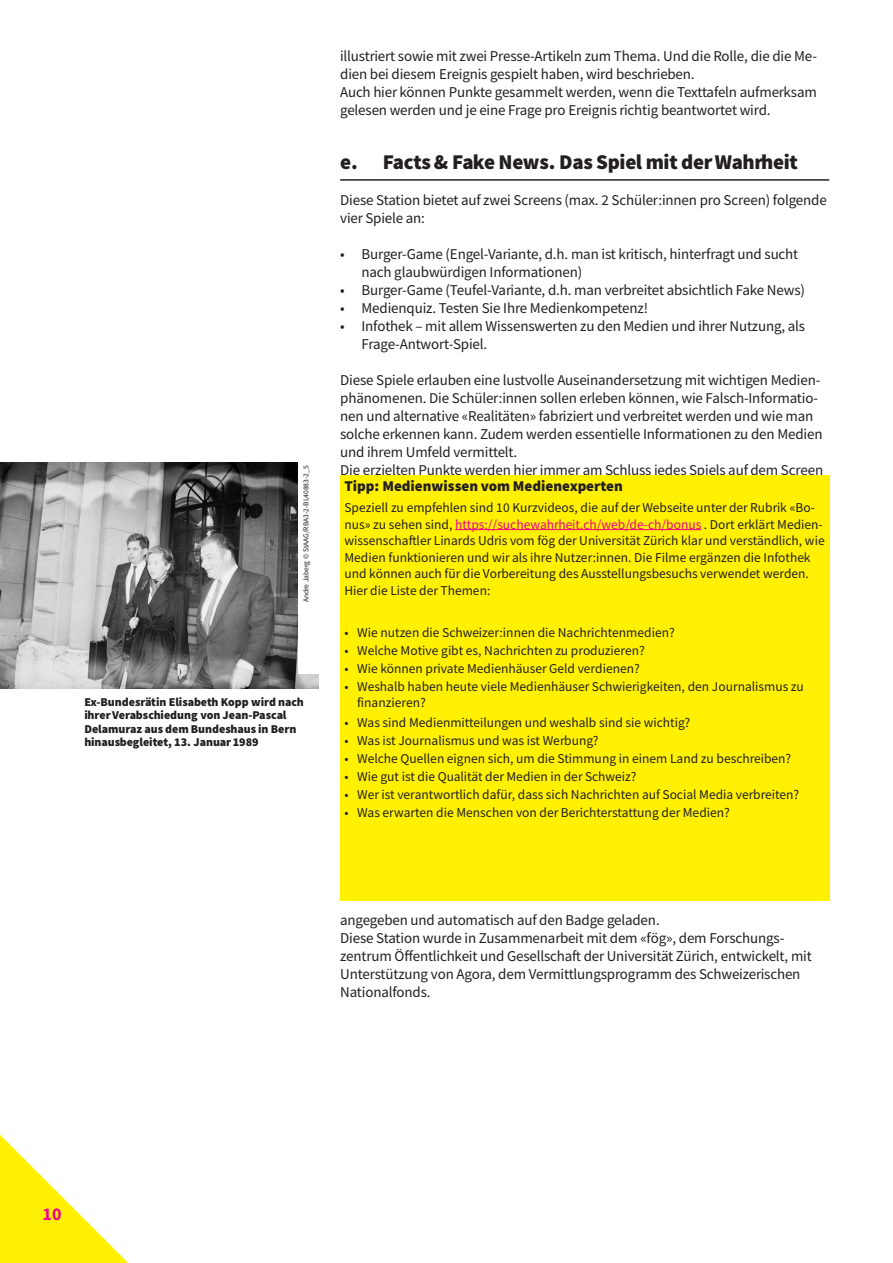
<style>
.page{position:relative;width:893px;height:1263px;background:#fff}
.page>*{position:absolute;margin:0;border:0;box-sizing:border-box;transform-origin:0 0}
.Subtitel_1{font:21px "Source Sans Variable";letter-spacing:.03em;color:#231f20}
.t1{font:18px "Source Sans Variable";color:#ed028c}
.Lauftext{font:15px/18px "Source Sans Variable";letter-spacing:.01em;color:#231f20}
.Box_Titel{font:15px "Source Sans Variable";letter-spacing:.05em;color:#231f20}
.Box_Text{font:13.5px/16.5px "Source Sans Variable";letter-spacing:.02em;color:#231f20}
.Bildlegende{font:12px/13.5px "Source Sans Variable";letter-spacing:.05em;color:#231f20}
.Autor{font:7.5px "Source Sans Variable";letter-spacing:.02em;color:#231f20}
.s1{color:#ed028c}
</style>
<div class="page">
<svg style="left:0;top:1135px;width:128px;height:128px"></svg>
<hr style="left:340px;top:179px;width:489px;height:2px;background:#231f20">
<div style="left:340px;top:476px;width:489px;height:425px;background:#fff101"></div>
<hr style="left:455px;top:529px;width:246px;height:1px;background:#ed028c">
<img style="left:0;top:462px;width:319px;height:226px">
<div style="left:299px;top:461px;width:21px;height:213px;background:#fff"></div>
<p class="Autor" style="left:302px;top:602px;width:138px;rotate:-90deg">Andre Jaberg © StAAG/RBA3-2-BL40883-2_5</p>
<p class="Bildlegende" style="left:84px;top:695px;width:220px">Ex-Bundesrätin Elisabeth Kopp wird nach ihrer Verabschiedung von Jean-Pascal</p>
<p class="Bildlegende" style="left:84px;top:722px;width:213px">Delamuraz aus dem Bundeshaus in Bern hinausbegleitet, 13. Januar 1989</p>
<p class="Lauftext" style="left:340px;top:47px;width:478px">illustriert sowie mit zwei Presse-Artikeln zum Thema. Und die Rolle, die die Me&shy;dien bei diesem Ereignis gespielt haben, wird beschrieben.</p>
<p class="Lauftext" style="left:340px;top:83px;width:478px">Auch hier können Punkte gesammelt werden, wenn die Texttafeln aufmerksam gelesen werden und je eine Frage pro Ereignis richtig beantwortet wird.</p>
<p class="Subtitel_1" style="left:340px;top:149px;width:457px">e. Facts &amp; Fake News. Das Spiel mit der Wahrheit</p>
<p class="Lauftext" style="left:340px;top:191px;width:488px">Diese Station bietet auf zwei Screens (max. 2 Schüler:innen pro Screen) folgende vier Spiele an:</p>
<p class="Lauftext" style="left:361px;top:245px;width:438px;text-indent:-21px">• Burger-Game (Engel-Variante, d.h. man ist kritisch, hinterfragt und sucht nach glaubwürdigen Informationen)</p>
<p class="Lauftext" style="left:340px;top:281px;width:466px">• Burger-Game (Teufel-Variante, d.h. man verbreitet absichtlich Fake News)</p>
<p class="Lauftext" style="left:340px;top:299px;width:309px">• Medienquiz. Testen Sie Ihre Medienkompetenz!</p>
<p class="Lauftext" style="left:361px;top:317px;width:445px;text-indent:-21px">• Infothek – mit allem Wissenswerten zu den Medien und ihrer Nutzung, als<br>Frage-Antwort-Spiel.</p>
<p class="Lauftext" style="left:340px;top:371px;width:484px">Diese Spiele erlauben eine lustvolle Auseinandersetzung mit wichtigen Medien&shy;phänomenen. Die Schüler:innen sollen erleben können, wie Falsch-Informatio&shy;nen und alternative «Realitäten» fabriziert und verbreitet werden und wie man solche erkennen kann. Zudem werden essentielle Informationen zu den Medien und ihrem Umfeld vermittelt.</p>
<p class="Lauftext" style="left:340px;top:461px;width:484px">Die erzielten Punkte werden hier immer am Schluss jedes Spiels auf dem Screen</p>
<p class="Box_Titel" style="left:344px;top:477px;width:279px">Tipp: Medienwissen vom Medienexperten</p>
<p class="Box_Text" style="left:344px;top:499px;width:481px">Speziell zu empfehlen sind 10 Kurzvideos, die auf der Webseite unter der Rubrik «Bo&shy;nus» zu sehen sind, <span class="s1">https://suchewahrheit.ch/web/de-ch/bonus</span> . Dort erklärt Medien&shy;wissenschaftler Linards Udris vom fög der Universität Zürich klar und verständlich, wie Medien funktionieren und wir als ihre Nutzer:innen. Die Filme ergänzen die Infothek und können auch für die Vorbereitung des Ausstellungsbesuchs verwendet werden.<br>Hier die Liste der Themen:</p>
<p class="Box_Text" style="left:344px;top:624px;width:331px">• Wie nutzen die Schweizer:innen die Nachrichtenmedien?</p>
<p class="Box_Text" style="left:344px;top:642px;width:301px">• Welche Motive gibt es, Nachrichten zu produzieren?</p>
<p class="Box_Text" style="left:344px;top:660px;width:296px">• Wie können private Medienhäuser Geld verdienen?</p>
<p class="Box_Text" style="left:357px;top:678px;width:448px;text-indent:-13px">• Weshalb haben heute viele Medienhäuser Schwierigkeiten, den Journalismus zu finanzieren?</p>
<p class="Box_Text" style="left:344px;top:714px;width:347px">• Was sind Medienmitteilungen und weshalb sind sie wichtig?</p>
<p class="Box_Text" style="left:344px;top:732px;width:255px">• Was ist Journalismus und was ist Werbung?</p>
<p class="Box_Text" style="left:344px;top:750px;width:448px">• Welche Quellen eignen sich, um die Stimmung in einem Land zu beschreiben?</p>
<p class="Box_Text" style="left:344px;top:768px;width:293px">• Wie gut ist die Qualität der Medien in der Schweiz?</p>
<p class="Box_Text" style="left:344px;top:786px;width:456px">• Wer ist verantwortlich dafür, dass sich Nachrichten auf Social Media verbreiten?</p>
<p class="Box_Text" style="left:344px;top:804px;width:386px">• Was erwarten die Menschen von der Berichterstattung der Medien?</p>
<p class="Lauftext" style="left:340px;top:911px;width:320px">angegeben und automatisch auf den Badge geladen.</p>
<p class="Lauftext" style="left:340px;top:929px;width:473px">Diese Station wurde in Zusammenarbeit mit dem «fög», dem Forschungs&shy;zentrum Öffentlichkeit und Gesellschaft der Universität Zürich, entwickelt, mit Unterstützung von Agora, dem Vermittlungsprogramm des Schweizerischen Nationalfonds.</p>
<p class="t1" style="left:43px;top:1203px;width:20px">10</p>
</div>
